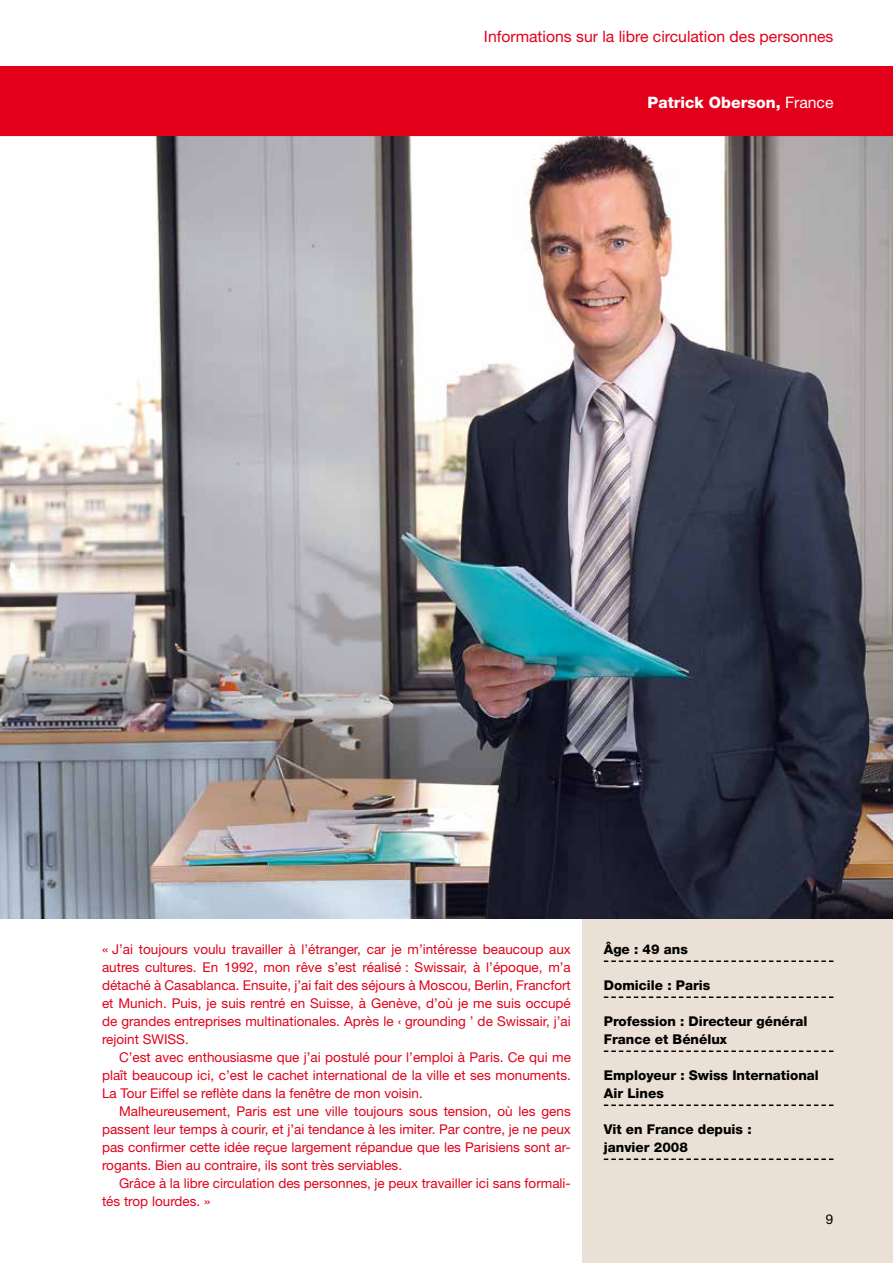
<style>
.page{position:relative;width:893px;height:1263px;background:#fff}
.page>*{position:absolute;margin:0;border:0;box-sizing:border-box;transform-origin:0 0}
.t1{font:15.75px "Helvetica Neue";color:#e2001a}
.t2{font:800 15.75px "Helvetica Neue";color:#fff}
.t3{font:13.5px/18px "Helvetica Neue";color:#e2001a;text-align:justify}
.t4{font:800 13.5px/18px "Helvetica Neue";color:#000}
.t5{font:13.5px "Helvetica Neue";color:#000}
.s1{font-weight:400}
</style>
<div class="page">
<div style="left:583px;top:911px;width:310px;height:352px;background:#eae0d5"></div>
<img style="left:0;top:136px;width:893px;height:782px">
<div style="left:0;top:67px;width:893px;height:69px;background:#e2001a"></div>
<svg style="left:604px;top:960px;width:229px;height:2px"></svg>
<svg style="left:604px;top:996px;width:229px;height:2px"></svg>
<svg style="left:604px;top:1050px;width:229px;height:2px"></svg>
<svg style="left:604px;top:1104px;width:229px;height:2px"></svg>
<svg style="left:604px;top:1158px;width:229px;height:2px"></svg>
<p class="t1" style="left:484px;top:27px;width:351px">Informations sur la libre circulation des personnes</p>
<p class="t2" style="left:648px;top:93px;width:187px">Patrick Oberson, <span class="s1">France</span></p>
<p class="t3" style="left:102px;top:940px;width:470px">« J’ai toujours voulu travailler à l’étranger, car je m’intéresse beaucoup aux autres cultures. En 1992, mon rêve s’est réalisé : Swissair, à l’époque, m’a détaché à Casablanca. Ensuite, j’ai fait des séjours à Moscou, Berlin, Francfort et Munich. Puis, je suis rentré en Suisse, à Genève, d’où je me suis occupé de grandes entreprises multinationales. Après le ‹ grounding ’ de Swissair, j’ai rejoint SWISS.</p>
<p class="t3" style="left:102px;top:1048px;width:470px;text-indent:17px">C’est avec enthousiasme que j’ai postulé pour l’emploi à Paris. Ce qui me plaît beaucoup ici, c’est le cachet international de la ville et ses monuments.<br>La Tour Eiffel se reflète dans la fenêtre de mon voisin.</p>
<p class="t3" style="left:102px;top:1102px;width:470px;text-indent:17px">Malheureusement, Paris est une ville toujours sous tension, où les gens passent leur temps à courir, et j’ai tendance à les imiter. Par contre, je ne peux pas confirmer cette idée reçue largement répandue que les Parisiens sont ar&shy;rogants. Bien au contraire, ils sont très serviables.</p>
<p class="t3" style="left:102px;top:1174px;width:470px;text-indent:17px">Grâce à la libre circulation des personnes, je peux travailler ici sans formali&shy;tés trop lourdes. »</p>
<p class="t4" style="left:604px;top:940px;width:86px">Âge : 49 ans</p>
<p class="t4" style="left:604px;top:976px;width:108px">Domicile : Paris</p>
<p class="t4" style="left:604px;top:1012px;width:205px">Profession : Directeur général<br>France et Bénélux</p>
<p class="t4" style="left:604px;top:1066px;width:217px">Employeur : Swiss International<br>Air Lines</p>
<p class="t4" style="left:604px;top:1120px;width:149px">Vit en France depuis : janvier 2008</p>
<p class="t5" style="left:826px;top:1211px;width:9px">9</p>
</div>
